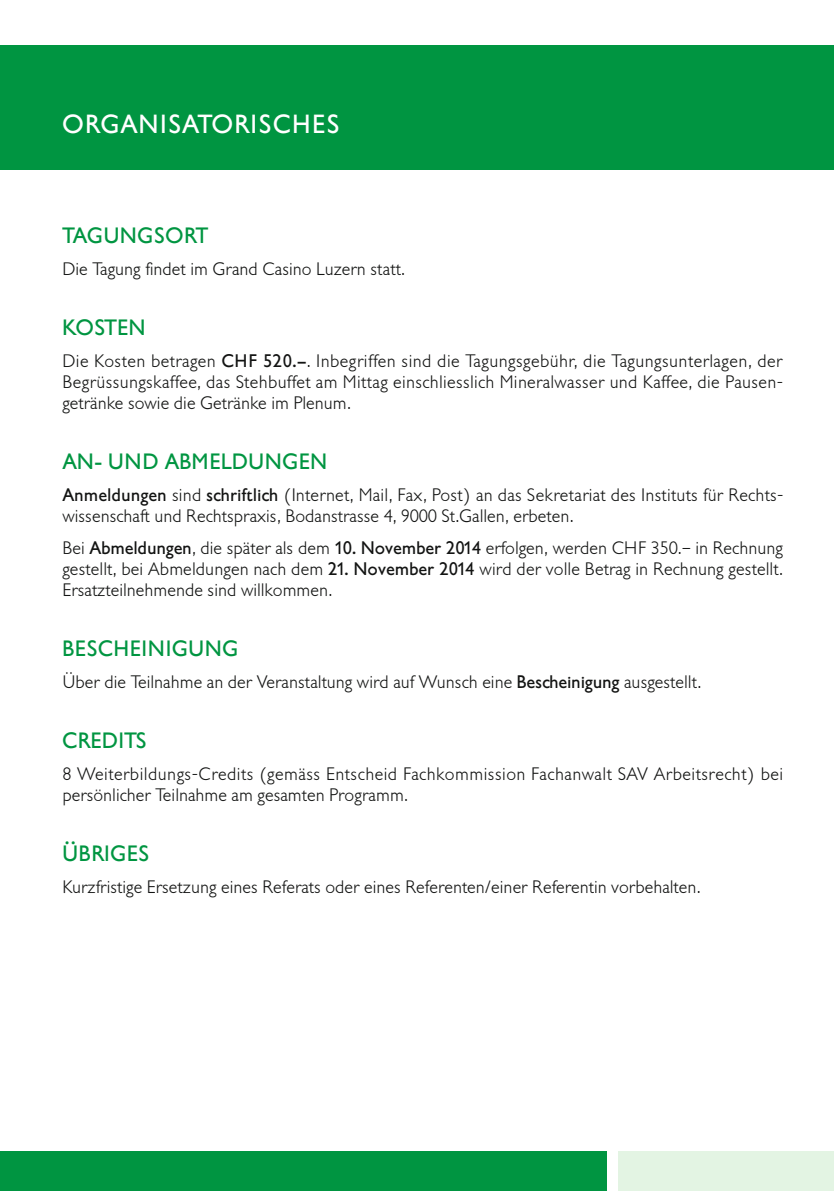
<style>
.page{position:relative;width:834px;height:1191px;background:#fff}
.page>*{position:absolute;margin:0;border:0;box-sizing:border-box;transform-origin:0 0}
.Titelbalken__regular{font:26px "Gill Sans BQ";letter-spacing:.05em;color:#fff}
.Titel__regular__11pt{font:22px "Gill Sans BQ";letter-spacing:.02em;color:#009541}
.Lauftext__light__9pt{font:300 18px/20.8px "Gill Sans BQ";color:#131413;text-align:justify}
.Lauftext__light__9pt-2{font:300 18px/20.8px "Gill Sans BQ";letter-spacing:.025em;color:#131413}
.s1{font-weight:400}
</style>
<div class="page">
<div style="left:0;top:1151px;width:607px;height:40px;background:#009541"></div>
<div style="left:618px;top:1151px;width:215px;height:40px;background:#e3f4e3"></div>
<div style="left:0;top:45px;width:833px;height:125px;background:#009541"></div>
<p class="Titelbalken__regular" style="left:62px;top:109px;width:279px">ORGANISATORISCHES</p>
<p class="Titel__regular__11pt" style="left:62px;top:223px;width:148px">TAGUNGSORT</p>
<p class="Lauftext__light__9pt" style="left:62px;top:259px;width:344px">Die Tagung findet im Grand Casino Luzern statt.</p>
<p class="Titel__regular__11pt" style="left:62px;top:315px;width:85px">KOSTEN</p>
<p class="Lauftext__light__9pt" style="left:62px;top:351px;width:721px">Die Kosten betragen <span class="s1">CHF 520.–</span>. Inbegriffen sind die Tagungsgebühr, die Tagungsunterlagen, der Begrüssungskaffee, das Stehbuffet am Mittag einschliesslich Mineralwasser und Kaffee, die Pausen&shy;getränke sowie die Getränke im Plenum.</p>
<p class="Titel__regular__11pt" style="left:62px;top:449px;width:266px">AN- UND ABMELDUNGEN</p>
<p class="Lauftext__light__9pt" style="left:62px;top:485px;width:720px"><span class="s1">Anmeldungen</span> sind <span class="s1">schriftlich</span> (Internet, Mail, Fax, Post) an das Sekretariat des Instituts für Rechts&shy;wissenschaft und Rechtspraxis, Bodanstrasse 4, 9000 St.Gallen, erbeten.</p>
<p class="Lauftext__light__9pt" style="left:62px;top:538px;width:721px">Bei <span class="s1">Abmeldungen</span>, die später als dem <span class="s1">10. November 2014</span> erfolgen, werden CHF 350.– in Rechnung gestellt, bei Abmeldungen nach dem <span class="s1">21. November 2014</span> wird der volle Betrag in Rechnung gestellt.<br>Ersatzteilnehmende sind willkommen.</p>
<p class="Titel__regular__11pt" style="left:62px;top:635px;width:178px">BESCHEINIGUNG</p>
<p class="Lauftext__light__9pt" style="left:62px;top:672px;width:640px">Über die Teilnahme an der Veranstaltung wird auf Wunsch eine <span class="s1">Bescheinigung</span> ausgestellt.</p>
<p class="Titel__regular__11pt" style="left:62px;top:727px;width:86px">CREDITS</p>
<p class="Lauftext__light__9pt-2" style="left:62px;top:764px;width:722px">8 Weiterbildungs-Credits (gemäss Entscheid Fachkommission Fachanwalt SAV Arbeitsrecht) bei persönlicher Teilnahme am gesamten Programm.</p>
<p class="Titel__regular__11pt" style="left:62px;top:840px;width:89px">ÜBRIGES</p>
<p class="Lauftext__light__9pt" style="left:62px;top:877px;width:639px">Kurzfristige Ersetzung eines Referats oder eines Referenten/einer Referentin vorbehalten.</p>
</div>
